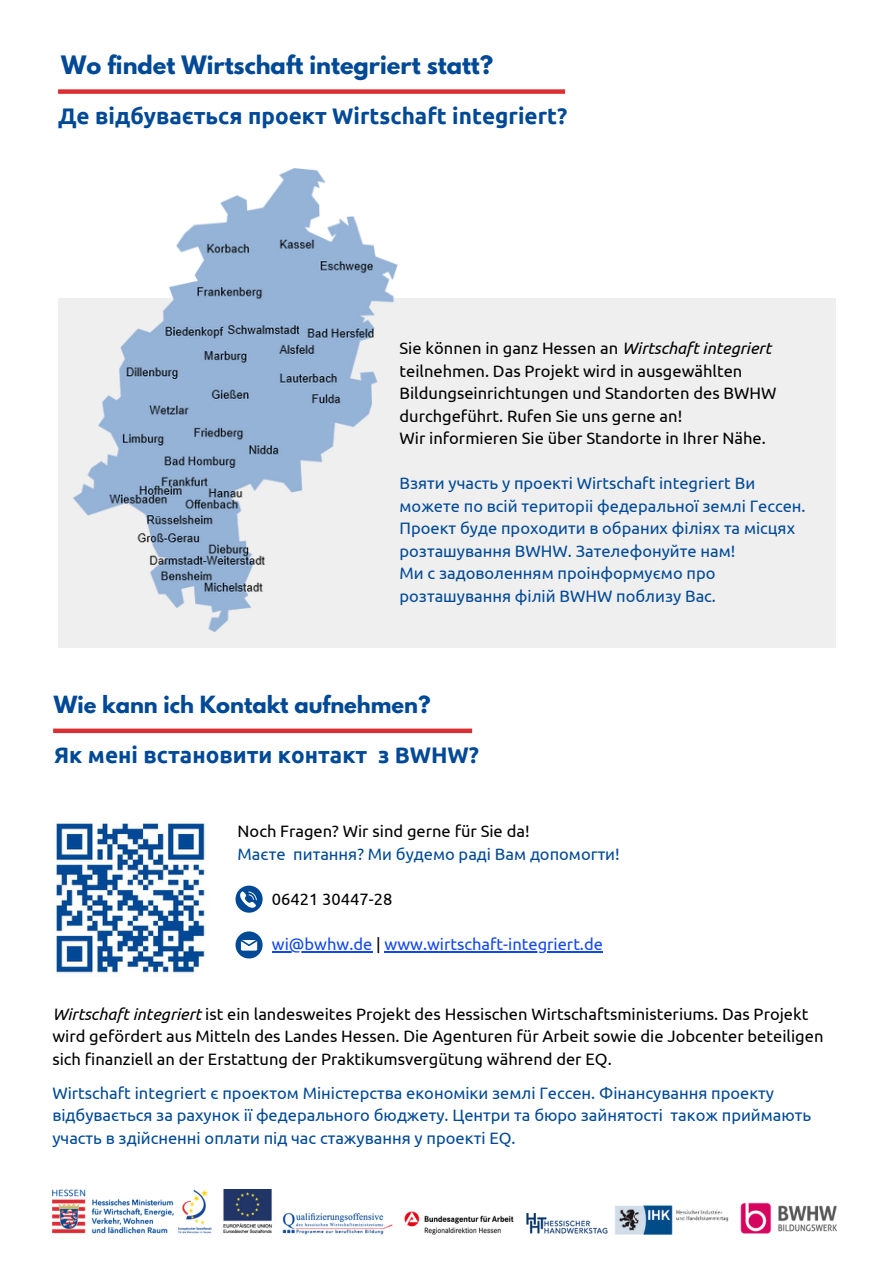
<style>
.page{position:relative;width:894px;height:1264px;background:#fff}
.page>*{position:absolute;margin:0;border:0;box-sizing:border-box;transform-origin:0 0}
.t1{font:700 22.5px "Ubuntu";color:#004996}
.t2{font:700 22.5px "League Spartan";color:#004996}
.t3{font:700 21px "League Spartan";color:#004996}
.t4{font:16.5px/22.5px "Ubuntu";color:#000}
.t5{font:16.5px/22.5px "Ubuntu";color:#004996}
.t6{font:16.5px "Ubuntu";color:#1248eb}
.s1{font-style:italic}
.s2{color:#000}
</style>
<div class="page">
<div style="left:58px;top:298px;width:777px;height:349px;background:#efefef"></div>
<hr style="left:272px;top:950px;width:100px;height:2px;background:#1248eb">
<hr style="left:384px;top:950px;width:218px;height:2px;background:#1248eb">
<div style="left:58px;top:89px;width:507px;height:5px;background:#dc2f34"></div>
<div style="left:53px;top:728px;width:419px;height:5px;background:#dc2f34"></div>
<svg style="left:235px;top:885px;width:27px;height:27px"></svg>
<svg style="left:235px;top:931px;width:27px;height:27px"></svg>
<img style="left:52px;top:819px;width:155px;height:156px">
<img style="left:74px;top:168px;width:324px;height:463px">
<img style="left:52px;top:1189px;width:783px;height:45px">
<h1 class="t2" style="left:61px;top:53px;width:433px">Wo findet Wirtschaft integriert statt?</h1>
<p class="t1" style="left:58px;top:103px;width:510px">Де відбувається проект Wirtschaft integriert?</p>
<p class="t4" style="left:399px;top:337px;width:378px">Sie können in ganz Hessen an <span class="s1">Wirtschaft integriert </span>teilnehmen. Das Projekt wird in ausgewählten Bildungseinrichtungen und Standorten des BWHW durchgeführt. Rufen Sie uns gerne an!</p>
<p class="t4" style="left:399px;top:427px;width:368px">Wir informieren Sie über Standorte in Ihrer Nähe.</p>
<p class="t5" style="left:399px;top:472px;width:357px">Взяти участь у проекті Wirtschaft integriert Ви</p>
<p class="t5" style="left:399px;top:494px;width:407px">можете по всій територіі федеральної землі Гессен.<br>Проект буде проходити в обраних філіях та місцях розташування BWHW. Зателефонуйте нам!</p>
<p class="t5" style="left:399px;top:562px;width:318px">Ми с задоволенням проінформуємо про розташування філій BWHW поблизу Вас.</p>
<p class="t3" style="left:54px;top:693px;width:378px">Wie kann ich Kontakt aufnehmen?</p>
<p class="t1" style="left:54px;top:742px;width:427px">Як мені встановити контакт з BWHW?</p>
<h1 class="t4" style="left:237px;top:819px;width:293px">Noch Fragen? Wir sind gerne für Sie da!</h1>
<h1 class="t5" style="left:237px;top:842px;width:383px">Маєте питання? Ми будемо раді Вам допомогти!</h1>
<p class="t4" style="left:272px;top:887px;width:122px">06421 30447-28</p>
<p class="t6" style="left:272px;top:934px;width:332px">wi@bwhw.de <span class="s2">|</span> www.wirtschaft-integriert.de</p>
<p class="t4" style="left:52px;top:1002px;width:772px"><span class="s1">Wirtschaft integriert</span> ist ein landesweites Projekt des Hessischen Wirtschaftsministeriums. Das Projekt wird gefördert aus Mitteln des Landes Hessen. Die Agenturen für Arbeit sowie die Jobcenter beteiligen sich finanziell an der Erstattung der Praktikumsvergütung während der EQ.</p>
<p class="t5" style="left:52px;top:1081px;width:760px">Wirtschaft integriert є проектом Міністерства економіки землі Гессен. Фінансування проекту відбувається за рахунок ії федерального бюджету. Центри та бюро зайнятості також приймають участь в здійсненні оплати під час стажування у проекті EQ.</p>
</div>
